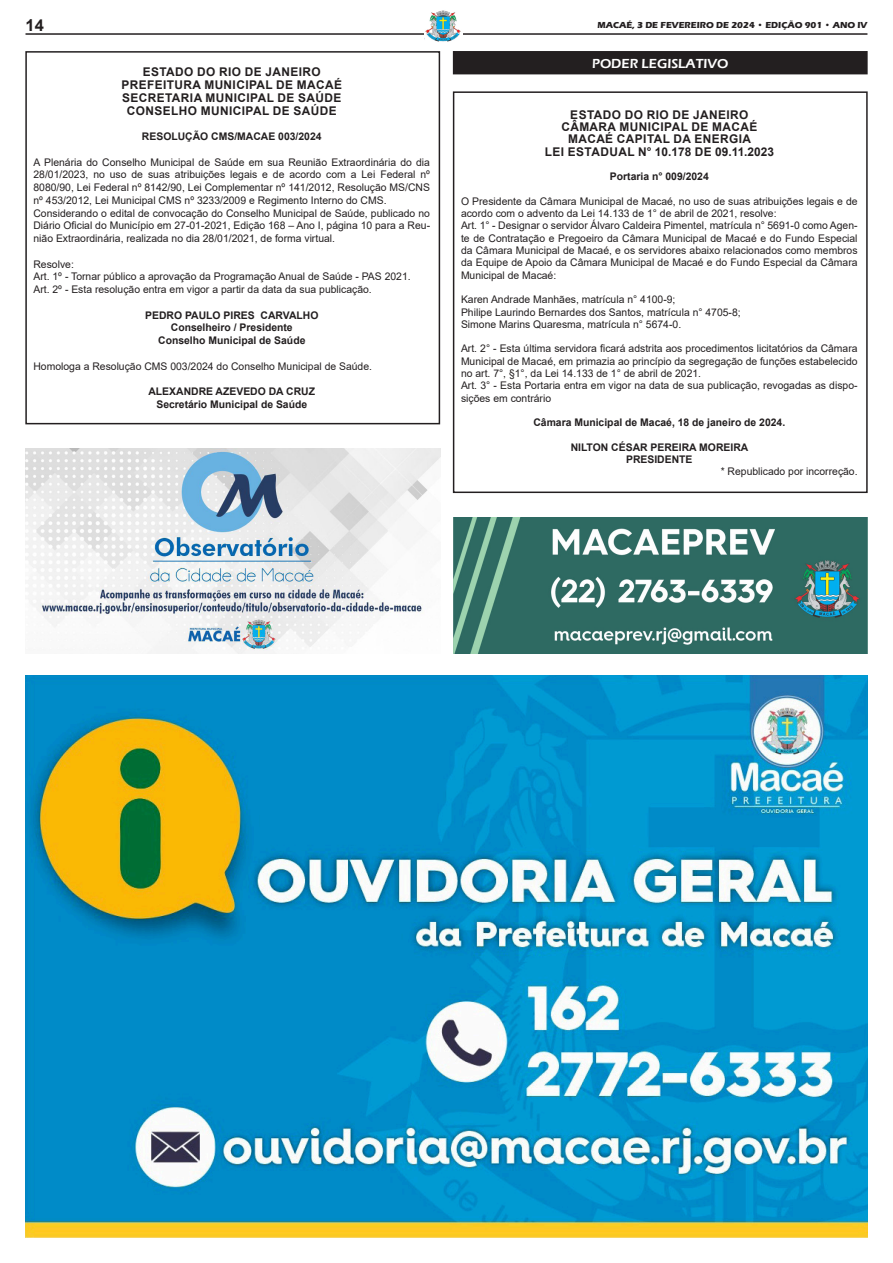
<style>
.page{position:relative;width:893px;height:1263px;background:#fff}
.page>*{position:absolute;margin:0;border:0;box-sizing:border-box;transform-origin:0 0}
.t1{font:700 16.5px "Arial";color:#231f20}
.t2{font:600 13.5px "Eras ITC";color:#fff}
.t3{font:700 12px/12.8px "Arial";letter-spacing:.035em;color:#231f20;text-align:center}
.t4{font:10.5px/12.3px "Arial";color:#231f20}
.t5{font:700 10.5px/12.8px "Arial";color:#231f20;text-align:center}
.t6{font:700 9px "Eras ITC";color:#231f20}
</style>
<div class="page">
<hr style="left:26px;top:33px;width:841px;height:2px;background:#231f20">
<img style="left:424px;top:10px;width:38px;height:32px">
<img style="left:453px;top:517px;width:414px;height:137px">
<img style="left:26px;top:449px;width:414px;height:205px">
<img style="left:25px;top:675px;width:842px;height:562px">
<div style="left:25px;top:51px;width:415px;height:373px;border:2px solid #231f20"></div>
<div style="left:453px;top:91px;width:415px;height:402px;border:2px solid #231f20"></div>
<div style="left:454px;top:52px;width:413px;height:22px;background:#231f20"></div>
<div style="left:453px;top:51px;width:415px;height:23px;border:2px solid #231f20"></div>
<h1 class="t1" style="left:26px;top:13px;width:20px">14</h1>
<p class="t6" style="left:597px;top:20px;width:271px">MACAÉ, 3 DE FEVEREIRO DE 2024 • EDIÇÃO 901 • ANO IV</p>
<p class="t3" style="left:121px;top:66px;width:222px">ESTADO DO RIO DE JANEIRO<br>PREFEITURA MUNICIPAL DE MACAÉ<br>SECRETARIA MUNICIPAL DE SAÚDE<br>CONSELHO MUNICIPAL DE SAÚDE</p>
<p class="t5" style="left:142px;top:130px;width:181px">RESOLUÇÃO CMS/MACAE 003/2024</p>
<p class="t4" style="left:33px;top:155px;width:398px;line-height:12.8px">A Plenária do Conselho Municipal de Saúde em sua Reunião Extraordinária do dia 28/01/2023, no uso de suas atribuições legais e de acordo com a Lei Federal nº 8080/90, Lei Federal nº 8142/90, Lei Complementar nº 141/2012, Resolução MS/CNS nº 453/2012, Lei Municipal CMS nº 3233/2009 e Regimento Interno do CMS.<br>Considerando o edital de convocação do Conselho Municipal de Saúde, publicado no Diário Oficial do Município em 27-01-2021, Edição 168 – Ano I, página 10 para a Reu&shy;nião Extraordinária, realizada no dia 28/01/2021, de forma virtual.</p>
<p class="t4" style="left:33px;top:257px;width:379px;line-height:12.8px">Resolve:<br>Art. 1º - Tornar público a aprovação da Programação Anual de Saúde - PAS 2021.<br>Art. 2º - Esta resolução entra em vigor a partir da data da sua publicação.</p>
<p class="t5" style="left:145px;top:309px;width:175px">PEDRO PAULO PIRES CARVALHO<br>Conselheiro / Presidente<br>Conselho Municipal de Saúde</p>
<p class="t4" style="left:33px;top:360px;width:340px">Homologa a Resolução CMS 003/2024 do Conselho Municipal de Saúde.</p>
<p class="t5" style="left:148px;top:385px;width:168px">ALEXANDRE AZEVEDO DA CRUZ<br>Secretário Municipal de Saúde</p>
<p class="t2" style="left:592px;top:56px;width:138px">PODER LEGISLATIVO</p>
<p class="t3" style="left:545px;top:109px;width:231px;line-height:12.3px">ESTADO DO RIO DE JANEIRO<br>CÂMARA MUNICIPAL DE MACAÉ<br>MACAÉ CAPITAL DA ENERGIA<br>LEI ESTADUAL N° 10.178 DE 09.11.2023</p>
<p class="t5" style="left:610px;top:170px;width:100px">Portaria n° 009/2024</p>
<p class="t4" style="left:461px;top:195px;width:398px">O Presidente da Câmara Municipal de Macaé, no uso de suas atribuições legais e de acordo com o advento da Lei 14.133 de 1° de abril de 2021, resolve:<br>Art. 1° - Designar o servidor Álvaro Caldeira Pimentel, matrícula n° 5691-0 como Agen&shy;te de Contratação e Pregoeiro da Câmara Municipal de Macaé e do Fundo Especial da Câmara Municipal de Macaé, e os servidores abaixo relacionados como membros da Equipe de Apoio da Câmara Municipal de Macaé e do Fundo Especial da Câmara Municipal de Macaé:</p>
<p class="t4" style="left:461px;top:293px;width:281px">Karen Andrade Manhães, matrícula n° 4100-9;<br>Philipe Laurindo Bernardes dos Santos, matrícula n° 4705-8;<br>Simone Marins Quaresma, matrícula n° 5674-0.</p>
<p class="t4" style="left:461px;top:343px;width:398px">Art. 2° - Esta última servidora ficará adstrita aos procedimentos licitatórios da Câmara Municipal de Macaé, em primazia ao princípio da segregação de funções estabelecido no art. 7°, §1°, da Lei 14.133 de 1° de abril de 2021.<br>Art. 3° - Esta Portaria entra em vigor na data de sua publicação, revogadas as dispo&shy;sições em contrário</p>
<p class="t5" style="left:533px;top:416px;width:253px">Câmara Municipal de Macaé, 18 de janeiro de 2024.</p>
<p class="t5" style="left:571px;top:441px;width:179px;line-height:12.3px">NILTON CÉSAR PEREIRA MOREIRA<br>PRESIDENTE</p>
<p class="t4" style="left:721px;top:466px;width:138px">* Republicado por incorreção.</p>
</div>
